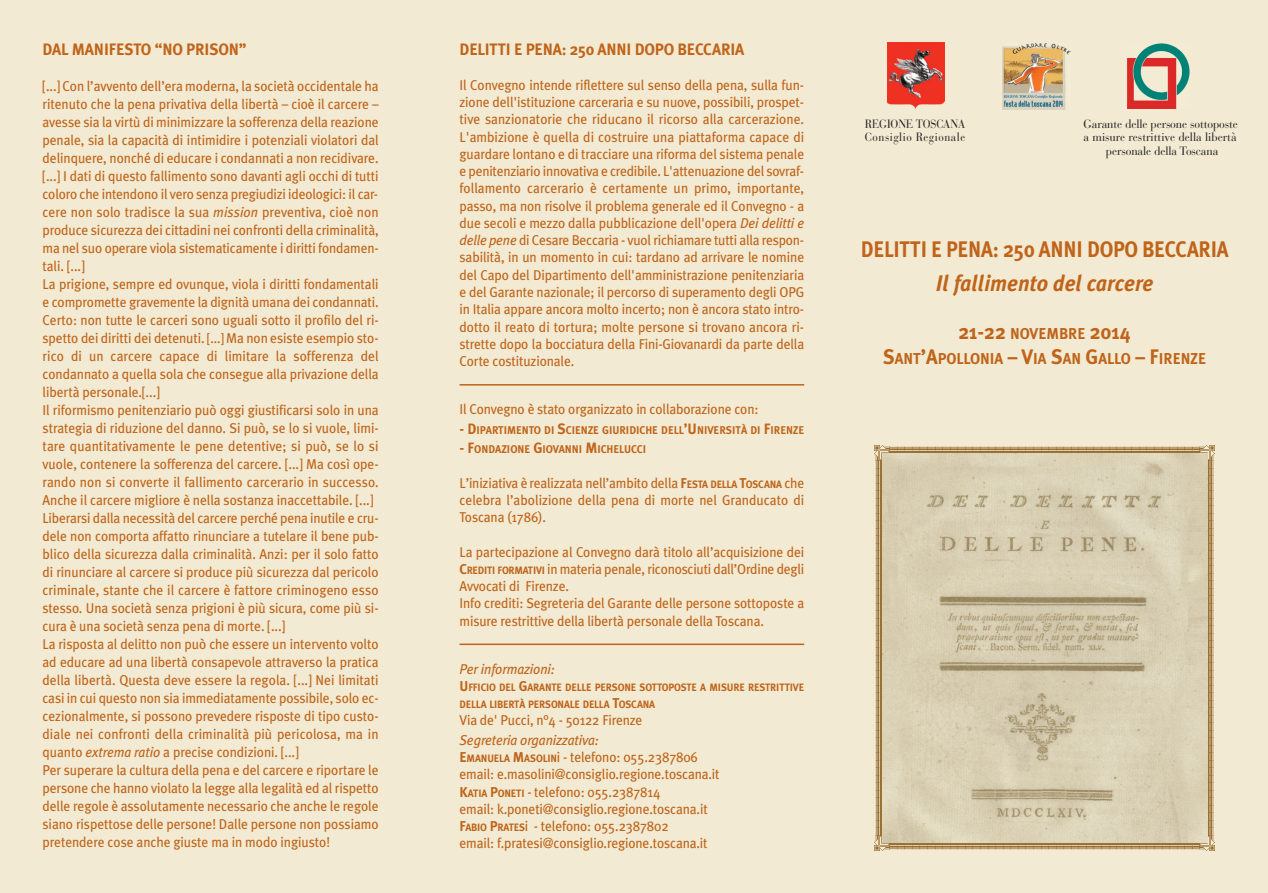
<style>
.page{position:relative;width:1268px;height:893px;background:#fff}
.page>*{position:absolute;margin:0;border:0;box-sizing:border-box;transform-origin:0 0}
.t1{font:700 22.5px "Meta Plus";letter-spacing:-.01em;color:#bf641a;scale:.9 1}
.t2{font:italic 700 22.5px "Meta Plus";color:#bf641a;scale:.95 1}
.t3{font:700 21px "Meta Plus";color:#bf641a;scale:.95 1}
.t4{font:700 16.5px "Meta Plus";letter-spacing:-.01em;color:#bf641a;scale:.95 1}
.t5{font:700 15.75px "Meta Plus";color:#bf641a;scale:.95 1}
.t6{font:14.25px/18px "Meta Plus";letter-spacing:-.005em;color:#bf641a;scale:.95 1}
.t7{font:italic 14.25px "Meta Plus";letter-spacing:-.01em;color:#bf641a;scale:.95 1}
.t8{font:12px/13.5px "Bauer Bodoni Std";letter-spacing:-.005em;color:#231f20;text-align:center;scale:.95 1}
.t9{font:12px/13.5px "Bauer Bodoni Std";letter-spacing:.05em;color:#231f20;scale:.9 1}
.t10{font:700 11.25px "Meta Plus";color:#bf641a;scale:.95 1}
.t11{font:700 10.65px/17.2px "Meta Plus";letter-spacing:-.015em;color:#bf641a;scale:.95 1}
.s1{font-style:italic}
.s2{font-size:13.5px}
.s3{font-size:15px}
.s4{font-weight:700}
.s5{font-weight:700;font-size:10.65px}
.s6{font-size:14.25px}
.s7{font-size:15.75px}
.s8{font-size:21px}
</style>
<div class="page">
<div style="left:0;top:0;width:1267px;height:893px;background:#f2ead2"></div>
<img style="left:874px;top:446px;width:15px;height:15px">
<svg style="left:889px;top:446px;width:310px;height:7px"></svg>
<img style="left:1199px;top:446px;width:15px;height:15px">
<svg style="left:1207px;top:461px;width:7px;height:374px"></svg>
<img style="left:1199px;top:835px;width:15px;height:15px">
<svg style="left:889px;top:842px;width:310px;height:8px"></svg>
<img style="left:874px;top:835px;width:15px;height:15px">
<svg style="left:875px;top:461px;width:6px;height:374px"></svg>
<img style="left:881px;top:453px;width:326px;height:389px">
<hr style="left:459px;top:384px;width:345px;height:2px;background:#bf641a">
<hr style="left:459px;top:644px;width:345px;height:1px;background:#bf641a">
<img style="left:1127px;top:43px;width:62px;height:65px">
<img style="left:887px;top:42px;width:57px;height:67px">
<img style="left:1002px;top:43px;width:67px;height:66px">
<p class="t4" style="left:43px;top:40px;width:216px">DAL MANIFESTO “NO PRISON”</p>
<p class="t6" style="left:42px;top:77px;width:355px">[...] Con l’avvento dell’era moderna, la società occidentale ha ritenuto che la pena privativa della libertà – cioè il carcere – avesse sia la virtù di minimizzare la sofferenza della reazione penale, sia la capacità di intimidire i potenziali violatori dal delinquere, nonché di educare i condannati a non recidivare. [...] I dati di questo fallimento sono davanti agli occhi di tutti coloro che intendono il vero senza pregiudizi ideologici: il car&shy;cere non solo tradisce la sua <span class="s1">mission</span> preventiva, cioè non produce sicurezza dei cittadini nei confronti della criminalità, ma nel suo operare viola sistematicamente i diritti fondamen&shy;tali. [...]<br>La prigione, sempre ed ovunque, viola i diritti fondamentali e compromette gravemente la dignità umana dei condannati.<br>Certo: non tutte le carceri sono uguali sotto il profilo del ri&shy;spetto dei diritti dei detenuti. <span class="s2">[...]</span> Ma non esiste esempio sto&shy;rico di un carcere capace di limitare la sofferenza del condannato a quella sola che consegue alla privazione della libertà personale.[...]<br>Il riformismo penitenziario può oggi giustificarsi solo in una strategia di riduzione del danno. Si può, se lo si vuole, limi&shy;tare quantitativamente le pene detentive; si può, se lo si vuole, contenere la sofferenza del carcere. [...] Ma così ope&shy;rando non si converte il fallimento carcerario in successo.<br>Anche il carcere migliore è nella sostanza inaccettabile. [...] Liberarsi dalla necessità del carcere perché pena inutile e cru&shy;dele non comporta affatto rinunciare a tutelare il bene pub&shy;blico della sicurezza dalla criminalità. Anzi: per il solo fatto di rinunciare al carcere si produce più sicurezza dal pericolo criminale, stante che il carcere è fattore criminogeno esso stesso. Una società senza prigioni è più sicura, come più si&shy;cura è una società senza pena di morte. [...]<br>La risposta al delitto non può che essere un intervento volto ad educare ad una libertà consapevole attraverso la pratica della libertà. Questa deve essere la regola. [...] Nei limitati casi in cui questo non sia immediatamente possibile, solo ec&shy;cezionalmente, si possono prevedere risposte di tipo custo&shy;diale nei confronti della criminalità più pericolosa, ma in quanto <span class="s1">extrema ratio</span> a precise condizioni. [...]<br>Per superare la cultura della pena e del carcere e riportare le persone che hanno violato la legge alla legalità ed al rispetto delle regole è assolutamente necessario che anche le regole siano rispettose delle persone! Dalle persone non possiamo pretendere cose anche giuste ma in modo ingiusto!</p>
<p class="t4" style="left:459px;top:40px;width:301px">DELITTI E PENA: 250 ANNI DOPO BECCARIA</p>
<p class="t6" style="left:459px;top:76px;width:364px;line-height:17.2px;text-align:justify">Il Convegno intende riflettere sul senso della pena, sulla fun&shy;zione dell'istituzione carceraria e su nuove, possibili, prospet&shy;tive sanzionatorie che riducano il ricorso alla carcerazione.<br>L'ambizione è quella di costruire una piattaforma capace di guardare lontano e di tracciare una riforma del sistema penale e penitenziario innovativa e credibile. L'attenuazione del sovraf&shy;follamento carcerario è certamente un primo, importante, passo, ma non risolve il problema generale ed il Convegno - a due secoli e mezzo dalla pubblicazione dell'opera <span class="s1">Dei delitti e delle pene</span> di Cesare Beccaria - vuol richiamare tutti alla respon&shy;sabilità, in un momento in cui: tardano ad arrivare le nomine del Capo del Dipartimento dell'amministrazione penitenziaria e del Garante nazionale; il percorso di superamento degli OPG in Italia appare ancora molto incerto; non è ancora stato intro&shy;dotto il reato di tortura; molte persone si trovano ancora ri&shy;strette dopo la bocciatura della Fini-Giovanardi da parte della Corte costituzionale.</p>
<p class="t6" style="left:459px;top:400px;width:316px">Il Convegno è stato organizzato in collaborazione con:</p>
<p class="t10" style="left:459px;top:423px;width:364px"><span class="s3">- D</span>IPARTIMENTO DI <span class="s3">S</span>CIENZE GIURIDICHE DELL<span class="s3">’U</span>NIVERSITÀ DI <span class="s3">F</span>IRENZE</p>
<p class="t10" style="left:459px;top:442px;width:198px"><span class="s3">- F</span>ONDAZIONE <span class="s3">G</span>IOVANNI <span class="s3">M</span>ICHELUCCI</p>
<p class="t6" style="left:459px;top:474px;width:364px;line-height:17.2px;text-align:justify">L’iniziativa è realizzata nell’ambito della <span class="s4">F</span><span class="s5">ESTA DELLA</span> <span class="s4">T</span><span class="s5">OSCANA</span> che celebra l’abolizione della pena di morte nel Granducato di Toscana (1786).</p>
<p class="t6" style="left:459px;top:543px;width:364px;line-height:17.2px">La partecipazione al Convegno darà titolo all’acquisizione dei <span class="s4">C</span><span class="s5">REDITI FORMATIVI</span> in materia penale, riconosciuti dall’Ordine degli Avvocati di Firenze.<br>Info crediti: Segreteria del Garante delle persone sottoposte a misure restrittive della libertà personale della Toscana.</p>
<p class="t7" style="left:459px;top:660px;width:102px">Per informazioni:</p>
<p class="t11" style="left:459px;top:678px;width:364px"><span class="s6">U</span>FFICIO DEL <span class="s6">G</span>ARANTE DELLE PERSONE SOTTOPOSTE A MISURE RESTRITTIVE<br>DELLA LIBERTÀ PERSONALE DELLA <span class="s6">T</span>OSCANA</p>
<p class="t6" style="left:459px;top:711px;width:194px">Via de' Pucci, n°4 - 50122 Firenze</p>
<p class="t6" style="left:459px;top:731px;width:275px;line-height:17.2px"><span class="s1">Segreteria organizzativa:<br></span><span class="s4">E</span><span class="s5">MANUELA</span> <span class="s4">M</span><span class="s5">ASOLIN</span>i - telefono: 055.2387806 email: e.masolini@consiglio.regione.toscana.it <span class="s4">K</span><span class="s5">ATIA</span> <span class="s4">P</span><span class="s5">ONETI</span> - telefono: 055.2387814<br>email: k.poneti@consiglio.regione.toscana.it <span class="s4">F</span><span class="s5">ABIO</span> <span class="s4">P</span><span class="s5">RATES</span>i - telefono: 055.2387802<br>email: f.pratesi@consiglio.regione.toscana.it</p>
<p class="t9" style="left:864px;top:118px;width:113px">REGIONE TOSCANA<br>Consiglio Regionale</p>
<p class="t8" style="left:1083px;top:118px;width:164px">Garante delle persone sottoposte a misure restrittive della libertà personale della Toscana</p>
<h1 class="t1" style="left:860px;top:236px;width:410px">DELITTI E PENA: 250 ANNI DOPO BECCARIA</h1>
<h1 class="t2" style="left:935px;top:270px;width:230px">Il fallimento del carcere</h1>
<h2 class="t3" style="left:958px;top:319px;width:183px">21-22 <span class="s7">NOVEMBRE</span> 2014</h2>
<p class="t5" style="left:883px;top:349px;width:341px"><span class="s8">S</span>ANT<span class="s8">’A</span>POLLONIA <span class="s8">– V</span>IA <span class="s8">S</span>AN <span class="s8">G</span>ALLO <span class="s8">– F</span>IRENZE</p>
</div>
